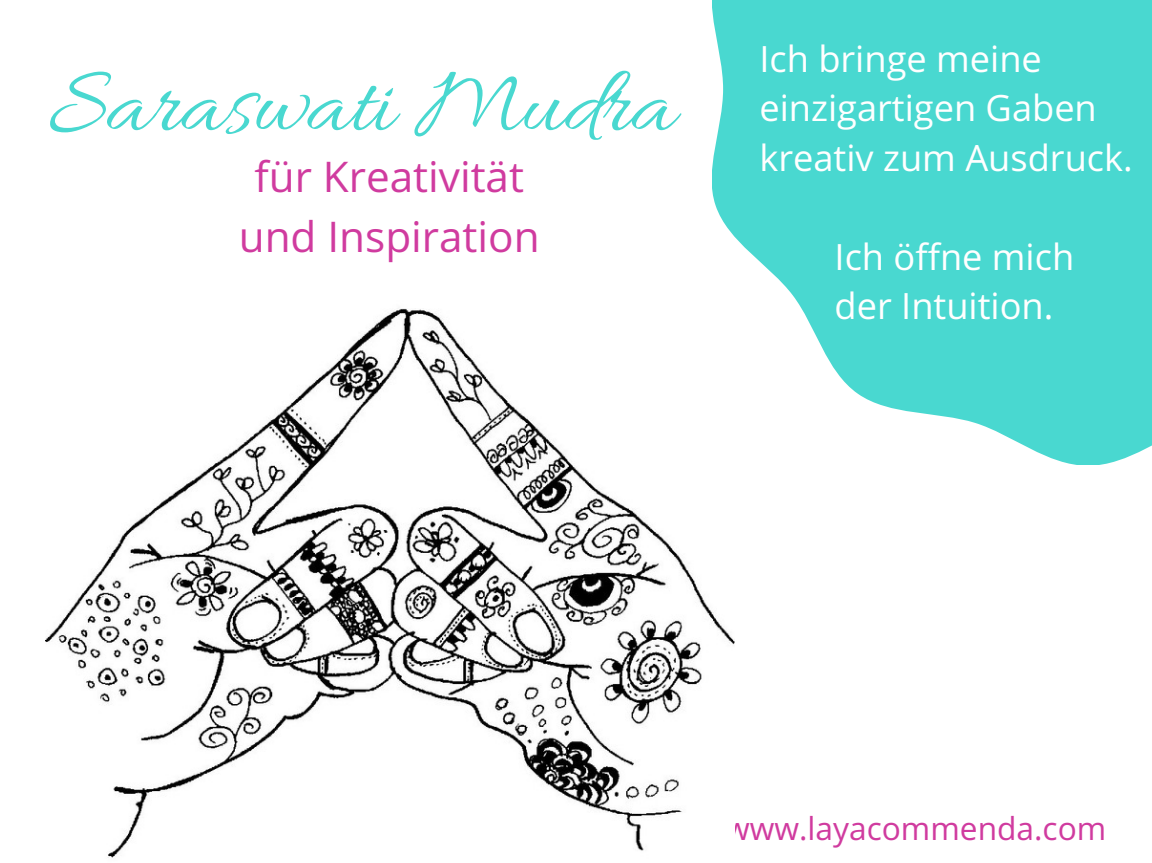
<style>
.page{position:relative;width:1152px;height:863px;background:#fff}
.page>*{position:absolute;margin:0;border:0;box-sizing:border-box;transform-origin:0 0}
.t1{font:96.6px "Allura";color:#49d8d0}
.t2{font:42.3px/59.7px "Open Sans";color:#d03b9f;text-align:center}
.t3{font:36.3px/49.5px "Open Sans";color:#fff}
.t4{font:31.65px "Open Sans";color:#d03b9f}
</style>
<div class="page">
<svg style="left:712px;top:0;width:440px;height:464px;fill:#49d8d0"></svg>
<img style="left:45px;top:293px;width:690px;height:565px">
<h1 class="t1" style="left:49px;top:51px;width:628px">Saraswati Mudra</h1>
<p class="t2" style="left:239px;top:146px;width:302px">für Kreativität und Inspiration</p>
<p class="t3" style="left:759px;top:33px;width:375px">Ich bringe meine einzigartigen Gaben kreativ zum Ausdruck.</p>
<p class="t3" style="left:835px;top:231px;width:241px">Ich öffne mich der Intuition.</p>
<p class="t4" style="left:725px;top:806px;width:383px">www.layacommenda.com</p>
</div>
